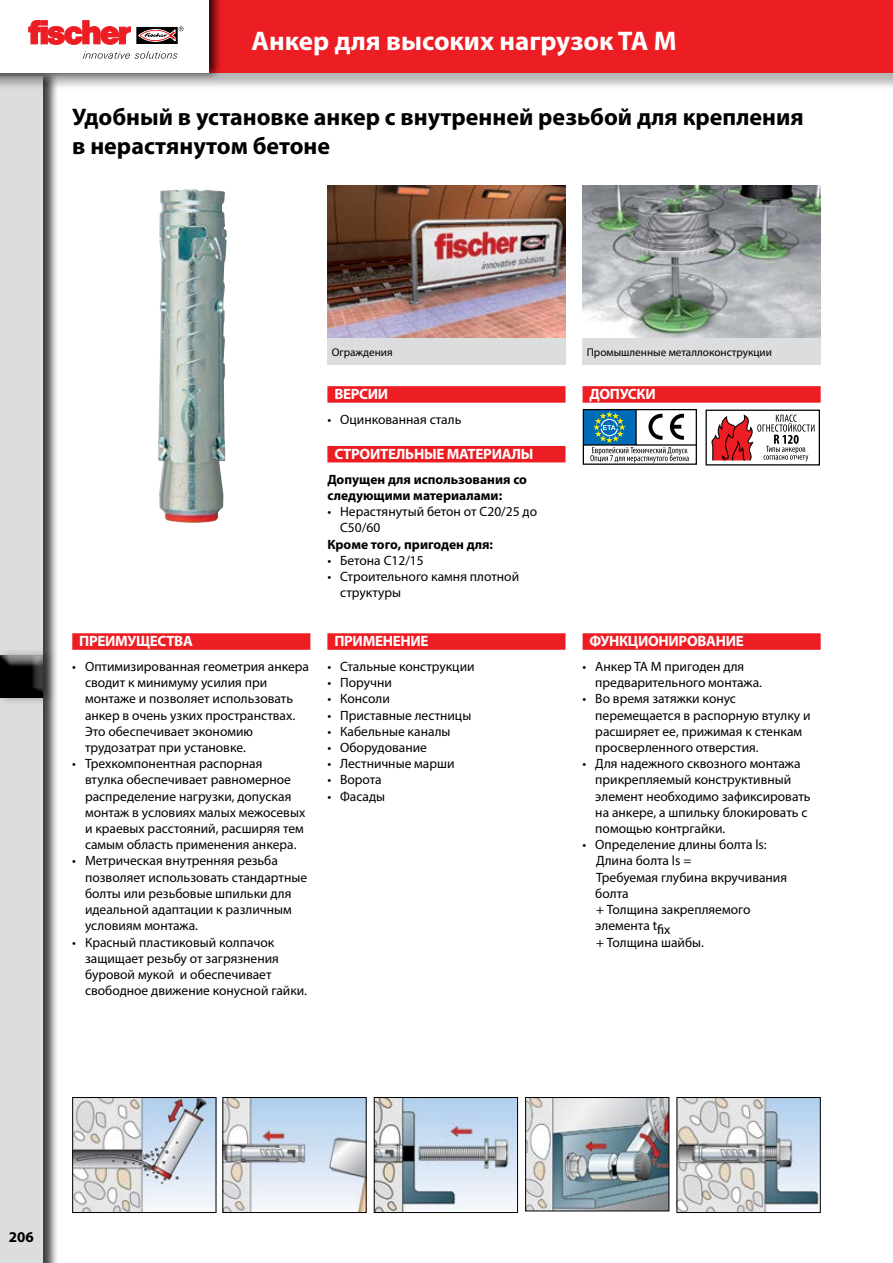
<style>
.page{position:relative;width:893px;height:1263px;background:#fff}
.page>*{position:absolute;margin:0;border:0;box-sizing:border-box;transform-origin:0 0}
.t1{font:700 27px "Myriad Pro";color:#fff}
.t2{font:700 24px/28.8px "Myriad Pro";color:#000}
.t3{font:700 15px "Myriad Pro";letter-spacing:-.02em;color:#fff}
.t4{font:700 15px "Myriad Pro";color:#000}
.t5{font:13.5px/16.2px "Myriad Pro";color:#000}
.t6{font:700 13.5px/16.2px "Myriad Pro";color:#000}
.t7{font:11.25px "Myriad Pro";color:#000}
</style>
<div class="page">
<div style="left:0;top:68px;width:59px;height:1195px;background:#000;opacity:.75"></div>
<div style="left:0;top:76px;width:43px;height:1187px;background:#dcddde"></div>
<div style="left:0;top:0;width:893px;height:91px;background:#000;opacity:.29"></div>
<div style="left:0;top:0;width:893px;height:72px;background:#ed1d24"></div>
<div style="left:0;top:0;width:223px;height:81px;background:#000;opacity:.75"></div>
<div style="left:0;top:0;width:208px;height:72px;background:#fff"></div>
<svg style="left:136px;top:27px;width:42px;height:17px"></svg>
<svg style="left:29px;top:21px;width:102px;height:24px"></svg>
<svg style="left:139px;top:26px;width:44px;height:15px"></svg>
<svg style="left:83px;top:51px;width:94px;height:8px"></svg>
<div style="left:0;top:647px;width:55px;height:59px;background:#000;opacity:.3"></div>
<div style="left:0;top:655px;width:53px;height:45px;background:#fff;opacity:.75"></div>
<div style="left:0;top:655px;width:49px;height:45px;background:#000;opacity:.75"></div>
<hr style="left:0;top:655px;width:1px;height:43px;background:#000">
<img style="left:327px;top:186px;width:238px;height:153px">
<div style="left:327px;top:339px;width:238px;height:26px;background:#dcddde"></div>
<img style="left:583px;top:186px;width:237px;height:153px">
<div style="left:583px;top:339px;width:238px;height:26px;background:#dcddde"></div>
<img style="left:224px;top:1099px;width:141px;height:112px">
<div style="left:222px;top:1097px;width:145px;height:116px;border:1px solid #000"></div>
<img style="left:376px;top:1099px;width:140px;height:112px">
<div style="left:374px;top:1097px;width:144px;height:116px;border:1px solid #000"></div>
<img style="left:527px;top:1099px;width:140px;height:110px">
<div style="left:525px;top:1097px;width:144px;height:114px;border:1px solid #000"></div>
<img style="left:679px;top:1099px;width:140px;height:112px">
<div style="left:677px;top:1097px;width:144px;height:116px;border:1px solid #000"></div>
<img style="left:158px;top:189px;width:69px;height:334px">
<img style="left:74px;top:1099px;width:140px;height:112px">
<div style="left:72px;top:1097px;width:144px;height:116px;border:1px solid #000"></div>
<div style="left:327px;top:386px;width:238px;height:17px;background:#ed1d24"></div>
<div style="left:72px;top:633px;width:238px;height:17px;background:#ed1d24"></div>
<div style="left:327px;top:633px;width:238px;height:17px;background:#ed1d24"></div>
<div style="left:583px;top:633px;width:238px;height:17px;background:#ed1d24"></div>
<div style="left:327px;top:446px;width:238px;height:16px;background:#ed1d24"></div>
<div style="left:583px;top:386px;width:238px;height:17px;background:#ed1d24"></div>
<div style="left:583px;top:410px;width:53px;height:35px;background:#006cb7"></div>
<div style="left:583px;top:409px;width:114px;height:56px;border:1px solid #000"></div>
<svg style="left:590px;top:411px;width:99px;height:52px"></svg>
<hr style="left:584px;top:444px;width:112px;height:2px;background:#000">
<hr style="left:635px;top:410px;width:2px;height:35px;background:#000">
<div style="left:705px;top:410px;width:115px;height:55px;border:1px solid #000"></div>
<svg style="left:711px;top:415px;width:103px;height:47px"></svg>
<h1 class="t1" style="left:251px;top:23px;width:427px">Анкер для высоких нагрузок TA M</h1>
<h2 class="t2" style="left:72px;top:102px;width:733px">Удобный в установке анкер с внутренней резьбой для крепления в нерастянутом бетоне</h2>
<p class="t7" style="left:332px;top:345px;width:63px">Ограждения</p>
<p class="t7" style="left:587px;top:345px;width:187px">Промышленные металлоконструкции</p>
<p class="t3" style="left:79px;top:631px;width:115px">ПРЕИМУЩЕСТВА</p>
<p class="t5" style="left:85px;top:658px;width:226px;text-indent:-13px">• Оптимизированная геометрия анкера сводит к минимуму усилия при монтаже и позволяет использовать анкер в очень узких пространствах.<br>Это обеспечивает экономию трудозатрат при установке.</p>
<p class="t5" style="left:85px;top:755px;width:222px;text-indent:-13px">• Трехкомпонентная распорная<br>втулка обеспечивает равномерное распределение нагрузки, допуская монтаж в условиях малых межосевых и краевых расстояний, расширяя тем самым область применения анкера.</p>
<p class="t5" style="left:85px;top:853px;width:224px;text-indent:-13px">• Метрическая внутренняя резьба позволяет использовать стандартные болты или резьбовые шпильки для идеальной адаптации к различным условиям монтажа.</p>
<p class="t5" style="left:85px;top:934px;width:224px;text-indent:-13px">• Красный пластиковый колпачок защищает резьбу от загрязнения буровой мукой и обеспечивает свободное движение конусной гайки.</p>
<p class="t3" style="left:334px;top:384px;width:55px">ВЕРСИИ</p>
<p class="t5" style="left:327px;top:411px;width:136px">• Оцинкованная сталь</p>
<p class="t3" style="left:334px;top:444px;width:201px">СТРОИТЕЛЬНЫЕ МАТЕРИАЛЫ</p>
<p class="t6" style="left:327px;top:471px;width:201px">Допущен для использования со следующими материалами:</p>
<p class="t5" style="left:340px;top:503px;width:198px;text-indent:-13px">• Нерастянутый бетон от C20/25 до<br>C50/60</p>
<p class="t6" style="left:327px;top:535px;width:167px">Кроме того, пригоден для:</p>
<p class="t5" style="left:327px;top:552px;width:98px">• Бетона C12/15</p>
<p class="t5" style="left:340px;top:568px;width:180px;text-indent:-13px">• Строительного камня плотной структуры</p>
<p class="t3" style="left:334px;top:631px;width:96px">ПРИМЕНЕНИЕ</p>
<p class="t5" style="left:327px;top:658px;width:149px">• Стальные конструкции</p>
<p class="t5" style="left:327px;top:674px;width:66px">• Поручни</p>
<p class="t5" style="left:327px;top:691px;width:64px">• Консоли</p>
<p class="t5" style="left:327px;top:707px;width:145px">• Приставные лестницы</p>
<p class="t5" style="left:327px;top:723px;width:125px">• Кабельные каналы</p>
<p class="t5" style="left:327px;top:739px;width:101px">• Оборудование</p>
<p class="t5" style="left:327px;top:755px;width:129px">• Лестничные марши</p>
<p class="t5" style="left:327px;top:772px;width:56px">• Ворота</p>
<p class="t5" style="left:327px;top:788px;width:59px">• Фасады</p>
<p class="t3" style="left:589px;top:384px;width:21px">Допуски</p>
<p class="t3" style="left:589px;top:631px;width:156px">ФУНКЦИОНИРОВАНИЕ</p>
<p class="t5" style="left:595px;top:658px;width:168px;text-indent:-13px">• Анкер TA M пригоден для предварительного монтажа.</p>
<p class="t5" style="left:595px;top:691px;width:217px;text-indent:-13px">• Во время затяжки конус перемещается в распорную втулку и расширяет ее, прижимая к стенкам просверленного отверстия.</p>
<p class="t5" style="left:595px;top:755px;width:217px;text-indent:-13px">• Для надежного сквозного монтажа прикрепляемый конструктивный элемент необходимо зафиксировать на анкере, а шпильку блокировать с помощью контргайки.</p>
<p class="t5" style="left:595px;top:836px;width:193px;text-indent:-13px">• Определение длины болта ls:<br>Длина болта ls =<br>Требуемая глубина вкручивания болта<br>+ Толщина закрепляемого элемента tfix<br>+ Толщина шайбы.</p>
<p class="t4" style="left:9px;top:1227px;width:26px">206</p>
</div>
